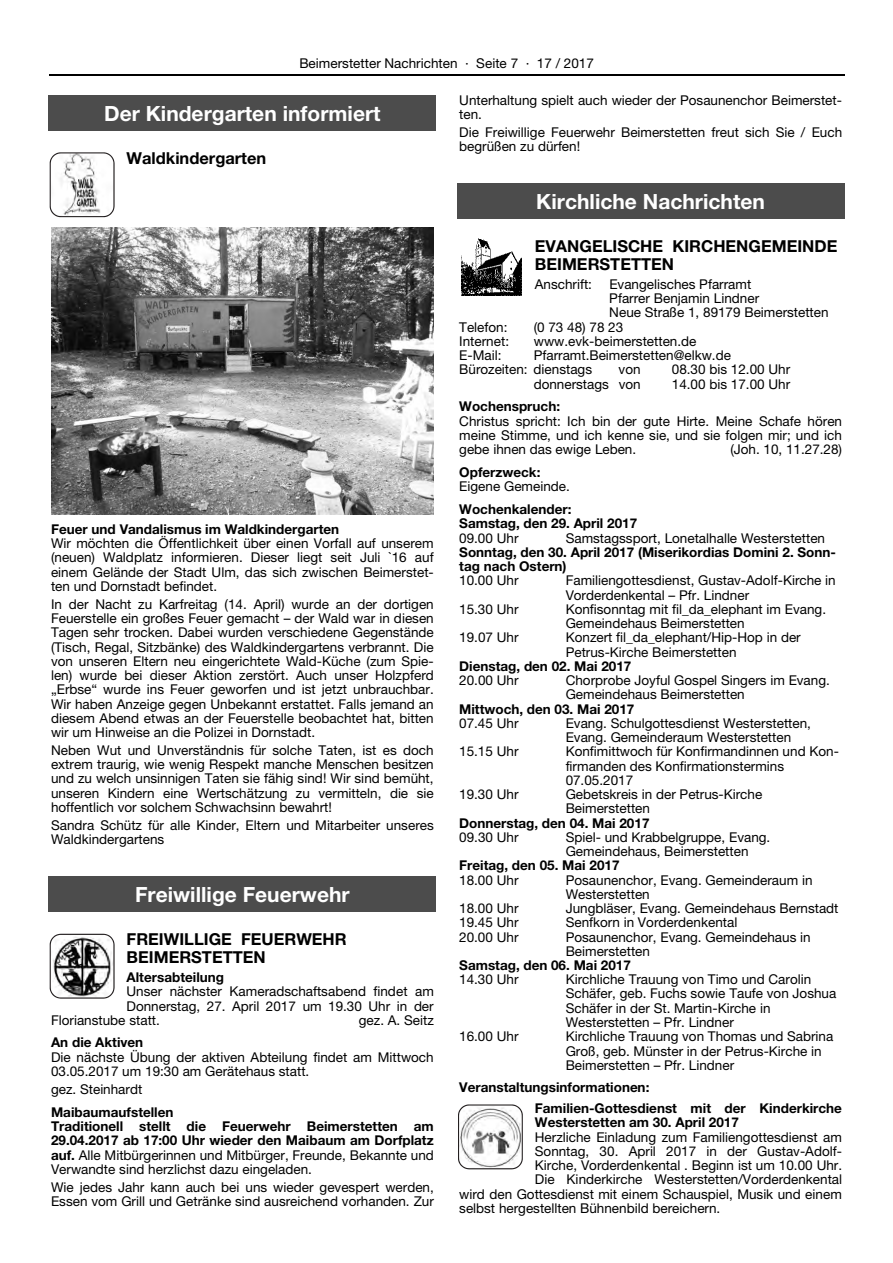
<style>
.page{position:relative;width:893px;height:1263px;background:#fff}
.page>*{position:absolute;margin:0;border:0;box-sizing:border-box;transform-origin:0 0}
.t1{font:700 21px "Helvetica Neue LT Pro";color:#fff}
.t2{font:700 16.5px/17.9px "Helvetica Neue LT Pro";color:#000}
.t3{font:13.5px/14.2px "Helvetica Neue LT Pro";color:#000}
.t4{font:700 13.5px/14.2px "Helvetica Neue LT Pro";color:#000}
.s1{font-weight:400}
</style>
<div class="page">
<hr style="left:49px;top:74px;width:795px;height:1px;background:#000">
<div style="left:49px;top:94px;width:387px;height:37px;background:#4c4c4c"></div>
<div style="left:49px;top:876px;width:387px;height:37px;background:#4c4c4c"></div>
<div style="left:457px;top:183px;width:387px;height:37px;background:#4c4c4c"></div>
<img style="left:51px;top:228px;width:383px;height:287px">
<img style="left:462px;top:238px;width:59px;height:57px">
<svg style="left:50px;top:152px;width:65px;height:65px"></svg>
<svg style="left:50px;top:934px;width:65px;height:65px"></svg>
<svg style="left:458px;top:1104px;width:65px;height:65px"></svg>
<p class="t3" style="left:299px;top:56px;width:296px">Beimerstetter Nachrichten · Seite 7 · 17 / 2017</p>
<h1 class="t1" style="left:104px;top:100px;width:278px">Der Kindergarten informiert</h1>
<p class="t2" style="left:127px;top:149px;width:141px">Waldkindergarten</p>
<p class="t3" style="left:459px;top:92px;width:384px">Unterhaltung spielt auch wieder der Posaunenchor Beimerstet&shy;ten.</p>
<p class="t3" style="left:459px;top:124px;width:384px">Die Freiwillige Feuerwehr Beimerstetten freut sich Sie / Euch begrüßen zu dürfen!</p>
<h1 class="t1" style="left:536px;top:188px;width:230px">Kirchliche Nachrichten</h1>
<p class="t2" style="left:535px;top:237px;width:304px">EVANGELISCHE KIRCHENGEMEINDE<br>BEIMERSTETTEN</p>
<p class="t3" style="left:535px;top:277px;width:59px">Anschrift:</p>
<p class="t3" style="left:609px;top:277px;width:221px">Evangelisches Pfarramt<br>Pfarrer Benjamin Lindner<br>Neue Straße 1, 89179 Beimerstetten</p>
<p class="t4" style="left:51px;top:522px;width:290px">Feuer und Vandalismus im Waldkindergarten</p>
<p class="t3" style="left:51px;top:536px;width:384px;text-align:justify">Wir möchten die Öffentlichkeit über einen Vorfall auf unserem (neuen) Waldplatz informieren. Dieser liegt seit Juli `16 auf einem Gelände der Stadt Ulm, das sich zwischen Beimerstet&shy;ten und Dornstadt befindet.</p>
<p class="t3" style="left:51px;top:597px;width:384px;text-align:justify">In der Nacht zu Karfreitag (14. April) wurde an der dortigen Feuerstelle ein großes Feuer gemacht – der Wald war in diesen Tagen sehr trocken. Dabei wurden verschiedene Gegenstände (Tisch, Regal, Sitzbänke) des Waldkindergartens verbrannt. Die von unseren Eltern neu eingerichtete Wald-Küche (zum Spie&shy;len) wurde bei dieser Aktion zerstört. Auch unser Holzpferd „Erbse“ wurde ins Feuer geworfen und ist jetzt unbrauchbar.<br>Wir haben Anzeige gegen Unbekannt erstattet. Falls jemand an diesem Abend etwas an der Feuerstelle beobachtet hat, bitten wir um Hinweise an die Polizei in Dornstadt.</p>
<p class="t3" style="left:51px;top:743px;width:384px;text-align:justify">Neben Wut und Unverständnis für solche Taten, ist es doch extrem traurig, wie wenig Respekt manche Menschen besitzen und zu welch unsinnigen Taten sie fähig sind! Wir sind bemüht, unseren Kindern eine Wertschätzung zu vermitteln, die sie hoffentlich vor solchem Schwachsinn bewahrt!</p>
<p class="t3" style="left:51px;top:818px;width:384px">Sandra Schütz für alle Kinder, Eltern und Mitarbeiter unseres<br>Waldkindergartens</p>
<h1 class="t1" style="left:135px;top:882px;width:216px">Freiwillige Feuerwehr</h1>
<p class="t2" style="left:127px;top:930px;width:222px">FREIWILLIGE FEUERWEHR<br>BEIMERSTETTEN</p>
<p class="t4" style="left:127px;top:970px;width:99px">Altersabteilung</p>
<p class="t3" style="left:127px;top:984px;width:309px">Unser nächster Kameradschaftsabend findet am</p>
<p class="t3" style="left:127px;top:998px;width:309px">Donnerstag, 27. April 2017 um 19.30 Uhr in der</p>
<p class="t3" style="left:51px;top:1012px;width:110px">Florianstube statt.</p>
<p class="t3" style="left:359px;top:1012px;width:76px">gez. A. Seitz</p>
<p class="t4" style="left:51px;top:1035px;width:94px">An die Aktiven</p>
<p class="t3" style="left:51px;top:1050px;width:384px">Die nächste Übung der aktiven Abteilung findet am Mittwoch<br>03.05.2017 um 19:30 am Gerätehaus statt.</p>
<p class="t3" style="left:51px;top:1082px;width:93px">gez. Steinhardt</p>
<p class="t4" style="left:51px;top:1104px;width:384px">Maibaumaufstellen<br>Traditionell stellt die Feuerwehr Beimerstetten am 29.04.2017 ab 17:00 Uhr wieder den Maibaum am Dorfplatz auf. <span class="s1">Alle Mitbürgerinnen und Mitbürger, Freunde, Bekannte und Verwandte sind herzlichst dazu eingeladen.</span></p>
<p class="t3" style="left:51px;top:1179px;width:384px">Wie jedes Jahr kann auch bei uns wieder gevespert werden,<br>Essen vom Grill und Getränke sind ausreichend vorhanden. Zur</p>
<p class="t3" style="left:459px;top:319px;width:50px">Telefon:</p>
<p class="t3" style="left:534px;top:319px;width:91px">(0 73 48) 78 23</p>
<p class="t3" style="left:459px;top:334px;width:51px">Internet:</p>
<p class="t3" style="left:534px;top:334px;width:164px">www.evk-beimerstetten.de</p>
<p class="t3" style="left:459px;top:348px;width:44px">E-Mail:</p>
<p class="t3" style="left:459px;top:348px;width:273px;text-indent:74px">Pfarramt.Beimerstetten@elkw.de<br>Bürozeiten: dienstags</p>
<p class="t3" style="left:619px;top:362px;width:23px">von</p>
<p class="t3" style="left:672px;top:362px;width:120px">08.30 bis 12.00 Uhr</p>
<p class="t3" style="left:534px;top:376px;width:108px">donnerstags von</p>
<p class="t3" style="left:672px;top:376px;width:120px">14.00 bis 17.00 Uhr</p>
<p class="t4" style="left:459px;top:399px;width:102px">Wochenspruch:</p>
<p class="t3" style="left:459px;top:413px;width:384px;text-align:justify">Christus spricht: Ich bin der gute Hirte. Meine Schafe hören meine Stimme, und ich kenne sie, und sie folgen mir; und ich gebe ihnen das ewige Leben.</p>
<p class="t3" style="left:730px;top:442px;width:113px">(Joh. 10, 11.27.28)</p>
<p class="t4" style="left:459px;top:464px;width:83px">Opferzweck:</p>
<p class="t3" style="left:459px;top:479px;width:112px">Eigene Gemeinde.</p>
<p class="t4" style="left:459px;top:501px;width:179px">Wochenkalender:<br>Samstag, den 29. April 2017</p>
<p class="t3" style="left:459px;top:530px;width:61px">09.00 Uhr</p>
<p class="t3" style="left:566px;top:530px;width:261px">Samstagssport, Lonetalhalle Westerstetten</p>
<p class="t4" style="left:459px;top:545px;width:378px">Sonntag, den 30. April 2017 (Miserikordias Domini 2. Sonn&shy;tag nach Ostern)</p>
<p class="t3" style="left:459px;top:573px;width:61px">10.00 Uhr</p>
<p class="t3" style="left:566px;top:573px;width:272px">Familiengottesdienst, Gustav-Adolf-Kirche in<br>Vorderdenkental – Pfr. Lindner</p>
<p class="t3" style="left:459px;top:602px;width:61px">15.30 Uhr</p>
<p class="t3" style="left:566px;top:602px;width:262px">Konfisonntag mit fil_da_elephant im Evang.<br>Gemeindehaus Beimerstetten</p>
<p class="t3" style="left:459px;top:630px;width:61px">19.07 Uhr</p>
<p class="t3" style="left:566px;top:630px;width:237px">Konzert fil_da_elephant/Hip-Hop in der<br>Petrus-Kirche Beimerstetten</p>
<p class="t4" style="left:459px;top:659px;width:174px">Dienstag, den 02. Mai 2017</p>
<p class="t3" style="left:459px;top:673px;width:61px">20.00 Uhr</p>
<p class="t3" style="left:566px;top:673px;width:266px">Chorprobe Joyful Gospel Singers im Evang.<br>Gemeindehaus Beimerstetten</p>
<p class="t4" style="left:459px;top:701px;width:177px">Mittwoch, den 03. Mai 2017</p>
<p class="t3" style="left:459px;top:716px;width:61px">07.45 Uhr</p>
<p class="t3" style="left:566px;top:716px;width:247px">Evang. Schulgottesdienst Westerstetten,<br>Evang. Gemeinderaum Westerstetten</p>
<p class="t3" style="left:459px;top:744px;width:61px">15.15 Uhr</p>
<p class="t3" style="left:566px;top:744px;width:275px">Konfimittwoch für Konfirmandinnen und Kon&shy;firmanden des Konfirmationstermins<br>07.05.2017</p>
<p class="t3" style="left:459px;top:787px;width:61px">19.30 Uhr</p>
<p class="t3" style="left:566px;top:787px;width:198px">Gebetskreis in der Petrus-Kirche<br>Beimerstetten</p>
<p class="t4" style="left:459px;top:815px;width:192px">Donnerstag, den 04. Mai 2017</p>
<p class="t3" style="left:459px;top:830px;width:61px">09.30 Uhr</p>
<p class="t3" style="left:566px;top:830px;width:206px">Spiel- und Krabbelgruppe, Evang.<br>Gemeindehaus, Beimerstetten</p>
<p class="t4" style="left:459px;top:858px;width:162px">Freitag, den 05. Mai 2017</p>
<p class="t3" style="left:459px;top:872px;width:61px">18.00 Uhr</p>
<p class="t3" style="left:566px;top:872px;width:248px">Posaunenchor, Evang. Gemeinderaum in<br>Westerstetten</p>
<p class="t3" style="left:459px;top:901px;width:61px">18.00 Uhr</p>
<p class="t3" style="left:566px;top:901px;width:274px">Jungbläser, Evang. Gemeindehaus Bernstadt</p>
<p class="t3" style="left:459px;top:915px;width:61px">19.45 Uhr</p>
<p class="t3" style="left:566px;top:915px;width:173px">Senfkorn in Vorderdenkental</p>
<p class="t3" style="left:459px;top:929px;width:61px">20.00 Uhr</p>
<p class="t3" style="left:566px;top:929px;width:246px">Posaunenchor, Evang. Gemeindehaus in<br>Beimerstetten</p>
<p class="t4" style="left:459px;top:958px;width:173px">Samstag, den 06. Mai 2017</p>
<p class="t3" style="left:459px;top:972px;width:61px">14.30 Uhr</p>
<p class="t3" style="left:566px;top:972px;width:272px">Kirchliche Trauung von Timo und Carolin Schäfer, geb. Fuchs sowie Taufe von Joshua Schäfer in der St. Martin-Kirche in Westerstetten – Pfr. Lindner</p>
<p class="t3" style="left:459px;top:1029px;width:61px">16.00 Uhr</p>
<p class="t3" style="left:566px;top:1029px;width:269px">Kirchliche Trauung von Thomas und Sabrina<br>Groß, geb. Münster in der Petrus-Kirche in<br>Beimerstetten – Pfr. Lindner</p>
<p class="t4" style="left:535px;top:1077px;width:309px;line-height:20.7px;text-indent:-76px">Veranstaltungsinformationen:<br>Familien-Gottesdienst mit der Kinderkirche</p>
<p class="t4" style="left:535px;top:1115px;width:206px">Westerstetten am 30. April 2017</p>
<p class="t3" style="left:535px;top:1129px;width:309px">Herzliche Einladung zum Familiengottesdienst am</p>
<p class="t3" style="left:535px;top:1144px;width:309px">Sonntag, 30. April 2017 in der Gustav-Adolf-</p>
<p class="t3" style="left:535px;top:1158px;width:309px">Kirche, Vorderdenkental . Beginn ist um 10.00 Uhr.</p>
<p class="t3" style="left:535px;top:1172px;width:309px">Die Kinderkirche Westerstetten/Vorderdenkental</p>
<p class="t3" style="left:459px;top:1186px;width:384px">wird den Gottesdienst mit einem Schauspiel, Musik und einem</p>
<p class="t3" style="left:459px;top:1200px;width:263px">selbst hergestellten Bühnenbild bereichern.</p>
</div>
